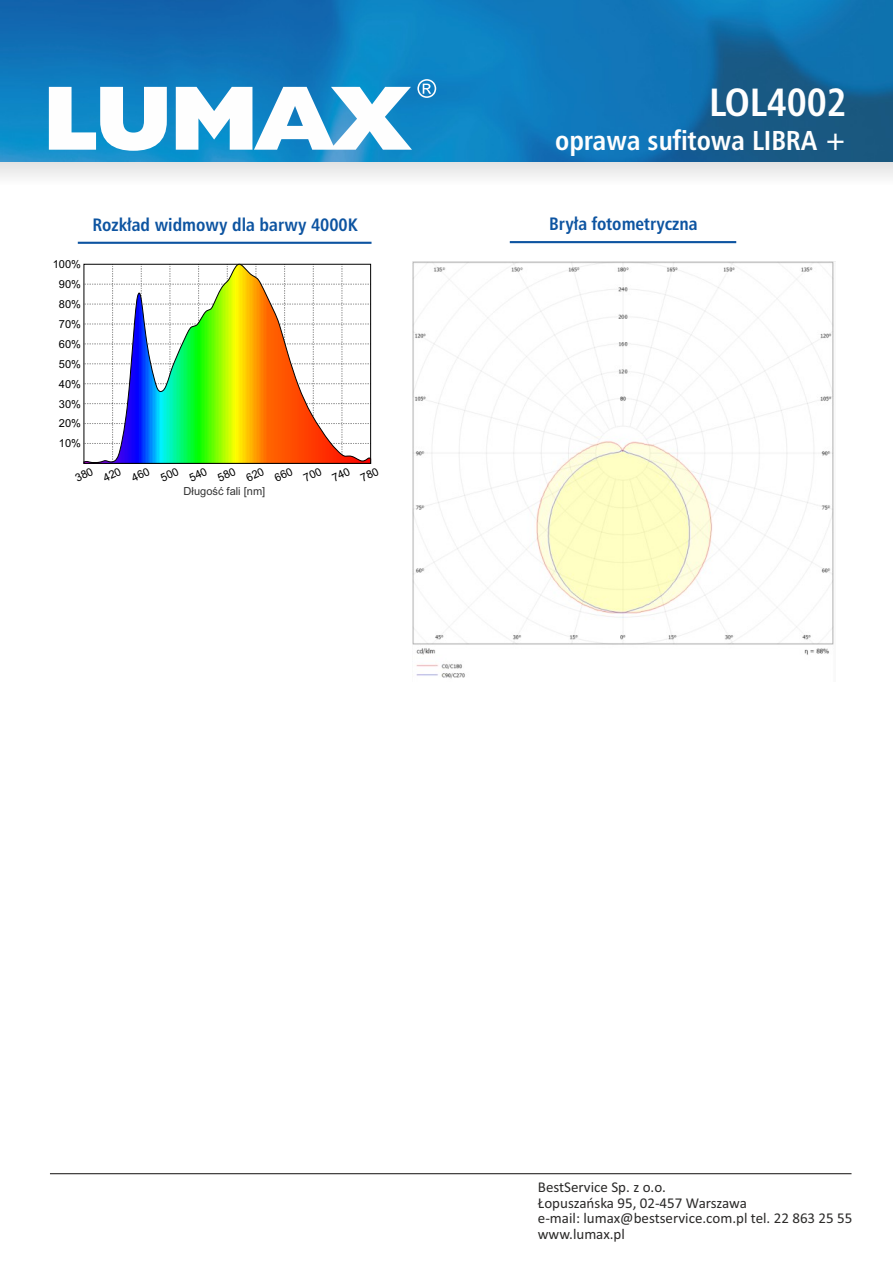
<style>
.page{position:relative;width:893px;height:1263px;background:#fff}
.page>*{position:absolute;margin:0;border:0;box-sizing:border-box;transform-origin:0 0}
.t1{font:700 39.45px "Humnst 777 Cn EU";color:#fefefe}
.t2{font:700 27.45px "Humnst 777 Cn EU";color:#fefefe}
.t3{font:700 18px "Humnst 777 Cn EU";color:#0d54a1}
.t4{font:15px/15.5px "Calibri";color:#2b2a29}
.t5{font:11.1px "Arial";color:#000}
.t6{font:11.1px "Arial";color:#333}
</style>
<div class="page">
<img style="left:0;top:0;width:893px;height:163px">
<div style="left:0;top:163px;width:893px;height:21px;background:#f0f0f0"></div>
<svg style="left:49px;top:79px;width:387px;height:72px"></svg>
<hr style="left:50px;top:1173px;width:801px;height:1px;background:#2b2a29">
<hr style="left:510px;top:241px;width:226px;height:2px;background:#0d54a1">
<hr style="left:78px;top:242px;width:293px;height:2px;background:#0d54a1">
<img style="left:413px;top:262px;width:421px;height:417px">
<svg style="left:83px;top:264px;width:289px;height:200px"></svg>
<h1 class="t1" style="left:709px;top:87px;width:139px">LOL4002</h1>
<h2 class="t2" style="left:555px;top:129px;width:293px">oprawa sufitowa LIBRA +</h2>
<p class="t5" style="left:53px;top:260px;width:30px">100%</p>
<p class="t5" style="left:59px;top:280px;width:24px">90%</p>
<p class="t5" style="left:59px;top:300px;width:24px">80%</p>
<p class="t5" style="left:59px;top:320px;width:24px">70%</p>
<p class="t5" style="left:59px;top:340px;width:24px">60%</p>
<p class="t5" style="left:59px;top:360px;width:24px">50%</p>
<p class="t5" style="left:59px;top:379px;width:24px">40%</p>
<p class="t5" style="left:59px;top:399px;width:24px">30%</p>
<p class="t5" style="left:59px;top:419px;width:24px">20%</p>
<p class="t5" style="left:59px;top:439px;width:24px">10%</p>
<p class="t3" style="left:93px;top:217px;width:266px">Rozkład widmowy dla barwy 4000K</p>
<p class="t3" style="left:549px;top:217px;width:150px">Bryła fotometryczna</p>
<p class="t6" style="left:184px;top:487px;width:83px">Długość fali [nm]</p>
<p class="t4" style="left:538px;top:1181px;width:316px">BestService Sp. z o.o.<br>Łopuszańska 95, 02-457 Warszawa<br>e-mail: lumax@bestservice.com.pl tel. 22 863 25 55 www.lumax.pl</p>
</div>
